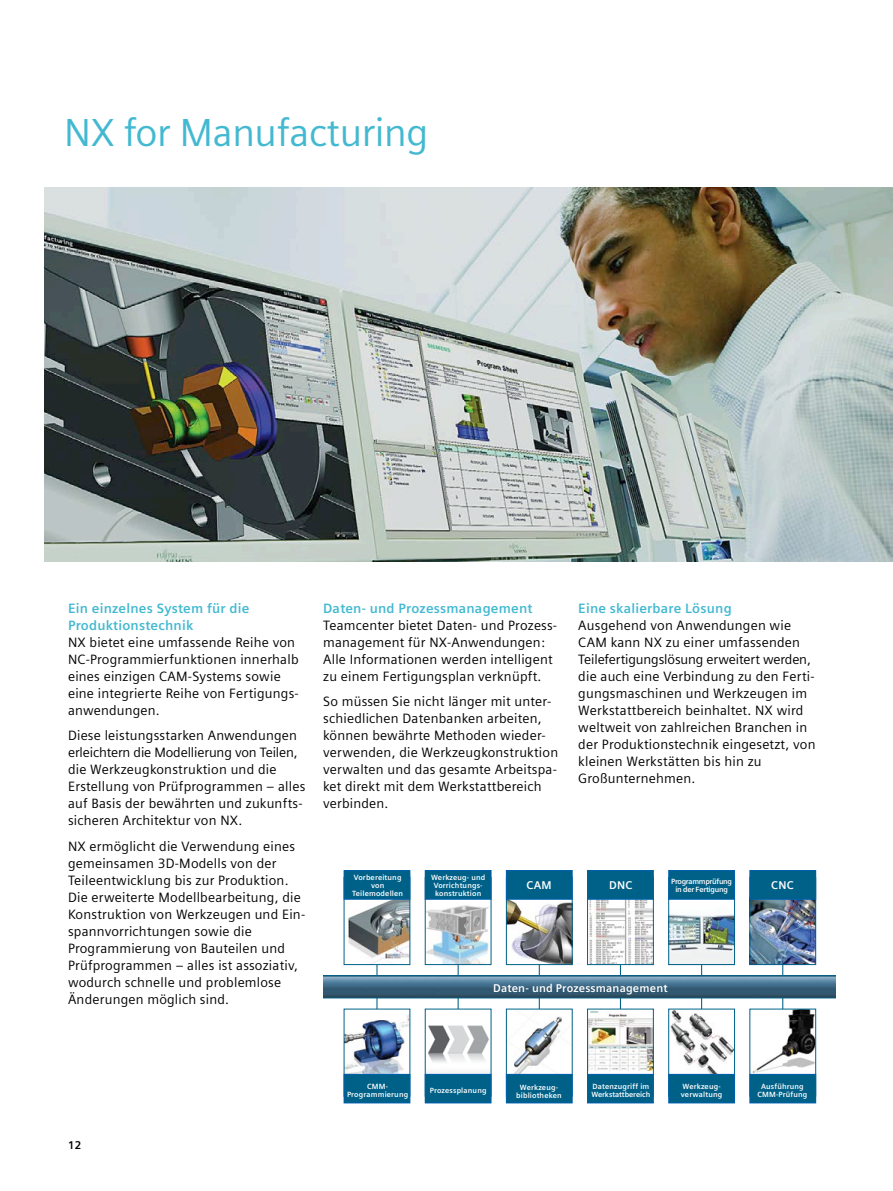
<style>
.page{position:relative;width:893px;height:1191px;background:#fff}
.page>*{position:absolute;margin:0;border:0;box-sizing:border-box;transform-origin:0 0}
.t1{font:39px "Siemens Sans Global";letter-spacing:-.01em;color:#43b9d1}
.t2{font:13.5px/17px "Siemens Sans Global";letter-spacing:.015em;color:#000}
.t3{font:700 13.5px/17px "Siemens Sans Global";letter-spacing:.015em;color:#43b9d1}
.t4{font:700 11.25px "Siemens Sans Global";letter-spacing:.015em;color:#fff}
.t5{font:700 11.25px "Siemens Sans Global";color:#000}
.t6{font:700 7.5px/8.2px "Siemens Sans Global";letter-spacing:.02em;color:#fff;text-align:center}
.t7{font:700 7.5px/8.2px "Siemens Sans Global";letter-spacing:-.005em;color:#fff}
.t8{font:700 7.5px/7.8px "Siemens Sans Global";letter-spacing:-.035em;color:#fff;text-align:center}
</style>
<div class="page">
<img style="left:44px;top:187px;width:849px;height:374px">
<img style="left:671px;top:1011px;width:62px;height:63px">
<div style="left:669px;top:1009px;width:66px;height:87px;border:1px solid #006188"></div>
<img style="left:346px;top:899px;width:62px;height:63px">
<div style="left:344px;top:870px;width:66px;height:29px;background:#006188"></div>
<div style="left:344px;top:870px;width:66px;height:29px;border:1px solid #0060af"></div>
<img style="left:427px;top:905px;width:62px;height:57px">
<div style="left:425px;top:870px;width:66px;height:29px;background:#006188"></div>
<div style="left:425px;top:870px;width:66px;height:29px;border:1px solid #0060af"></div>
<img style="left:508px;top:899px;width:62px;height:63px">
<div style="left:506px;top:877px;width:66px;height:87px;border:1px solid #006188"></div>
<div style="left:506px;top:870px;width:66px;height:29px;background:#006188"></div>
<div style="left:506px;top:870px;width:66px;height:29px;border:1px solid #0060af"></div>
<img style="left:589px;top:899px;width:62px;height:63px">
<div style="left:587px;top:877px;width:66px;height:87px;border:1px solid #006188"></div>
<div style="left:587px;top:870px;width:66px;height:29px;background:#006188"></div>
<div style="left:587px;top:870px;width:66px;height:29px;border:1px solid #0060af"></div>
<img style="left:671px;top:899px;width:62px;height:63px">
<div style="left:669px;top:877px;width:66px;height:87px;border:1px solid #006188"></div>
<div style="left:669px;top:870px;width:65px;height:29px;background:#006188"></div>
<div style="left:669px;top:870px;width:66px;height:29px;border:1px solid #0060af"></div>
<img style="left:752px;top:899px;width:62px;height:63px">
<div style="left:750px;top:877px;width:66px;height:87px;border:1px solid #006188"></div>
<div style="left:750px;top:870px;width:66px;height:29px;background:#006188"></div>
<div style="left:750px;top:870px;width:66px;height:29px;border:1px solid #0060af"></div>
<img style="left:346px;top:1015px;width:62px;height:59px">
<div style="left:344px;top:1074px;width:66px;height:29px;background:#006188"></div>
<div style="left:344px;top:1074px;width:66px;height:29px;border:1px solid #0060af"></div>
<img style="left:427px;top:1025px;width:62px;height:49px">
<div style="left:425px;top:1074px;width:66px;height:29px;background:#006188"></div>
<div style="left:425px;top:1074px;width:66px;height:29px;border:1px solid #0060af"></div>
<img style="left:508px;top:1016px;width:62px;height:58px">
<div style="left:506px;top:1009px;width:66px;height:87px;border:1px solid #006188"></div>
<div style="left:506px;top:1074px;width:66px;height:29px;background:#006188"></div>
<div style="left:506px;top:1074px;width:66px;height:29px;border:1px solid #0060af"></div>
<img style="left:589px;top:1011px;width:62px;height:59px">
<div style="left:587px;top:1009px;width:66px;height:87px;border:1px solid #006188"></div>
<div style="left:587px;top:1074px;width:66px;height:29px;background:#006188"></div>
<div style="left:587px;top:1074px;width:66px;height:29px;border:1px solid #0060af"></div>
<div style="left:669px;top:1074px;width:65px;height:29px;background:#006188"></div>
<div style="left:669px;top:1074px;width:66px;height:29px;border:1px solid #0060af"></div>
<img style="left:752px;top:1011px;width:62px;height:62px">
<div style="left:750px;top:1009px;width:66px;height:87px;border:1px solid #006188"></div>
<div style="left:750px;top:1074px;width:66px;height:29px;background:#006188"></div>
<div style="left:750px;top:1074px;width:66px;height:29px;border:1px solid #0060af"></div>
<hr style="left:376px;top:964px;width:1px;height:45px;background:#006188">
<hr style="left:458px;top:964px;width:1px;height:45px;background:#006188">
<hr style="left:539px;top:964px;width:1px;height:45px;background:#006188">
<hr style="left:620px;top:964px;width:1px;height:45px;background:#006188">
<hr style="left:701px;top:964px;width:1px;height:45px;background:#006188">
<hr style="left:782px;top:964px;width:1px;height:45px;background:#006188">
<svg style="left:323px;top:975px;width:512px;height:23px;background:#416c86"></svg>
<h1 class="t1" style="left:64px;top:104px;width:366px">NX for Manufacturing</h1>
<p class="t3" style="left:68px;top:599px;width:183px">Ein einzelnes System für die<br>Produktionstechnik</p>
<p class="t2" style="left:68px;top:634px;width:232px">NX bietet eine umfassende Reihe von<br>NC-Programmierfunktionen innerhalb eines einzigen CAM-Systems sowie eine integrierte Reihe von Fertigungs&shy;anwendungen.</p>
<p class="t2" style="left:68px;top:727px;width:239px">Diese leistungsstarken Anwendungen erleichtern die Modellierung von Teilen, die Werkzeugkonstruktion und die Erstellung von Prüfprogrammen – alles auf Basis der bewährten und zukunfts&shy;sicheren Architektur von NX.</p>
<p class="t2" style="left:68px;top:838px;width:239px">NX ermöglicht die Verwendung eines gemeinsamen 3D-Modells von der Teileentwicklung bis zur Produktion.<br>Die erweiterte Modellbearbeitung, die Konstruktion von Werkzeugen und Ein&shy;spannvorrichtungen sowie die Programmierung von Bauteilen und Prüfprogrammen – alles ist assoziativ, wodurch schnelle und problemlose Änderungen möglich sind.</p>
<p class="t3" style="left:323px;top:599px;width:211px">Daten- und Prozessmanagement</p>
<p class="t2" style="left:323px;top:617px;width:235px">Teamcenter bietet Daten- und Prozess&shy;management für NX-Anwendungen:<br>Alle Informationen werden intelligent zu einem Fertigungsplan verknüpft.</p>
<p class="t2" style="left:323px;top:693px;width:237px">So müssen Sie nicht länger mit unter&shy;schiedlichen Datenbanken arbeiten, können bewährte Methoden wieder&shy;verwenden, die Werkzeugkonstruktion verwalten und das gesamte Arbeitspa&shy;ket direkt mit dem Werkstattbereich verbinden.</p>
<p class="t3" style="left:578px;top:599px;width:155px">Eine skalierbare Lösung</p>
<p class="t2" style="left:578px;top:617px;width:239px">Ausgehend von Anwendungen wie CAM kann NX zu einer umfassenden Teilefertigungslösung erweitert werden, die auch eine Verbindung zu den Ferti&shy;gungsmaschinen und Werkzeugen im Werkstattbereich beinhaltet. NX wird weltweit von zahlreichen Branchen in der Produktionstechnik eingesetzt, von kleinen Werkstätten bis hin zu Großunternehmen.</p>
<p class="t6" style="left:352px;top:873px;width:53px">Vorbereitung von<br>Teilemodellen</p>
<p class="t6" style="left:431px;top:873px;width:56px">Werkzeug- und<br>Vorrichtungs&shy;konstruktion</p>
<p class="t8" style="left:671px;top:877px;width:62px">Programmprüfung in der Fertigung</p>
<p class="t4" style="left:526px;top:879px;width:27px">CAM</p>
<p class="t4" style="left:609px;top:879px;width:25px">DNC</p>
<p class="t4" style="left:771px;top:879px;width:24px">CNC</p>
<p class="t4" style="left:493px;top:981px;width:176px">Daten- und Prozessmanagement</p>
<p class="t5" style="left:68px;top:1138px;width:15px">12</p>
<p class="t7" style="left:591px;top:1082px;width:60px">Datenzugriff im<br>Werkstattbereich</p>
<p class="t6" style="left:347px;top:1082px;width:63px">CMM-<br>Programmierung</p>
<p class="t6" style="left:757px;top:1082px;width:51px">Ausführung<br>CMM-Prüfung</p>
<p class="t6" style="left:681px;top:1082px;width:43px;text-align:left">Werkzeug&shy;verwaltung</p>
<p class="t6" style="left:516px;top:1082px;width:47px">Werkzeug&shy;bibliotheken</p>
<p class="t6" style="left:430px;top:1086px;width:58px">Prozessplanung</p>
</div>
